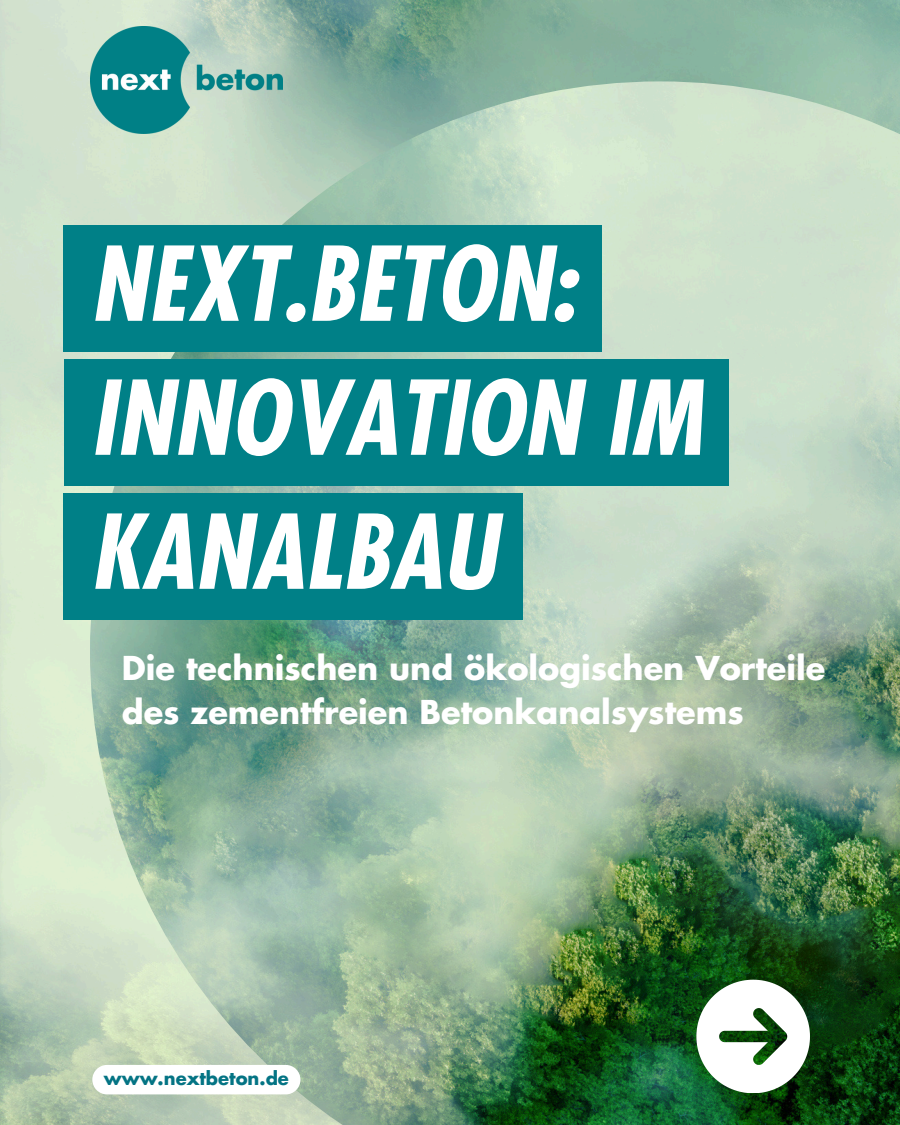
<style>
.page{position:relative;width:900px;height:1125px;background:#fff}
.page>*{position:absolute;margin:0;border:0;box-sizing:border-box;transform-origin:0 0}
.t1{font:italic 700 condensed 100px "Futura Std";color:#fff}
.t2{font:700 32px/44.2px "Futura Std";color:#fff}
.t3{font:700 18px "Futura Std";color:#047484}
</style>
<div class="page">
<img style="left:0;top:0;width:900px;height:1125px">
<img style="left:90px;top:81px;width:810px;height:1044px">
<img style="left:90px;top:27px;width:193px;height:107px">
<svg style="left:696px;top:980px;width:114px;height:113px"></svg>
<div style="left:92px;top:1065px;width:208px;height:29px;background:#fff;border-radius:15px"></div>
<div style="left:64px;top:226px;width:538px;height:126px;background:#008087"></div>
<div style="left:64px;top:360px;width:665px;height:126px;background:#008087"></div>
<div style="left:64px;top:494px;width:459px;height:126px;background:#008087"></div>
<h1 class="t1" style="left:90px;top:238px;width:487px">NEXT.BETON:</h1>
<h1 class="t1" style="left:90px;top:372px;width:614px">INNOVATION IM</h1>
<p class="t1" style="left:90px;top:506px;width:408px">KANALBAU</p>
<h2 class="t2" style="left:122px;top:647px;width:705px">Die technischen und ökologischen Vorteile des zementfreien Betonkanalsystems</h2>
<h1 class="t3" style="left:104px;top:1070px;width:187px">www.nextbeton.de</h1>
</div>
